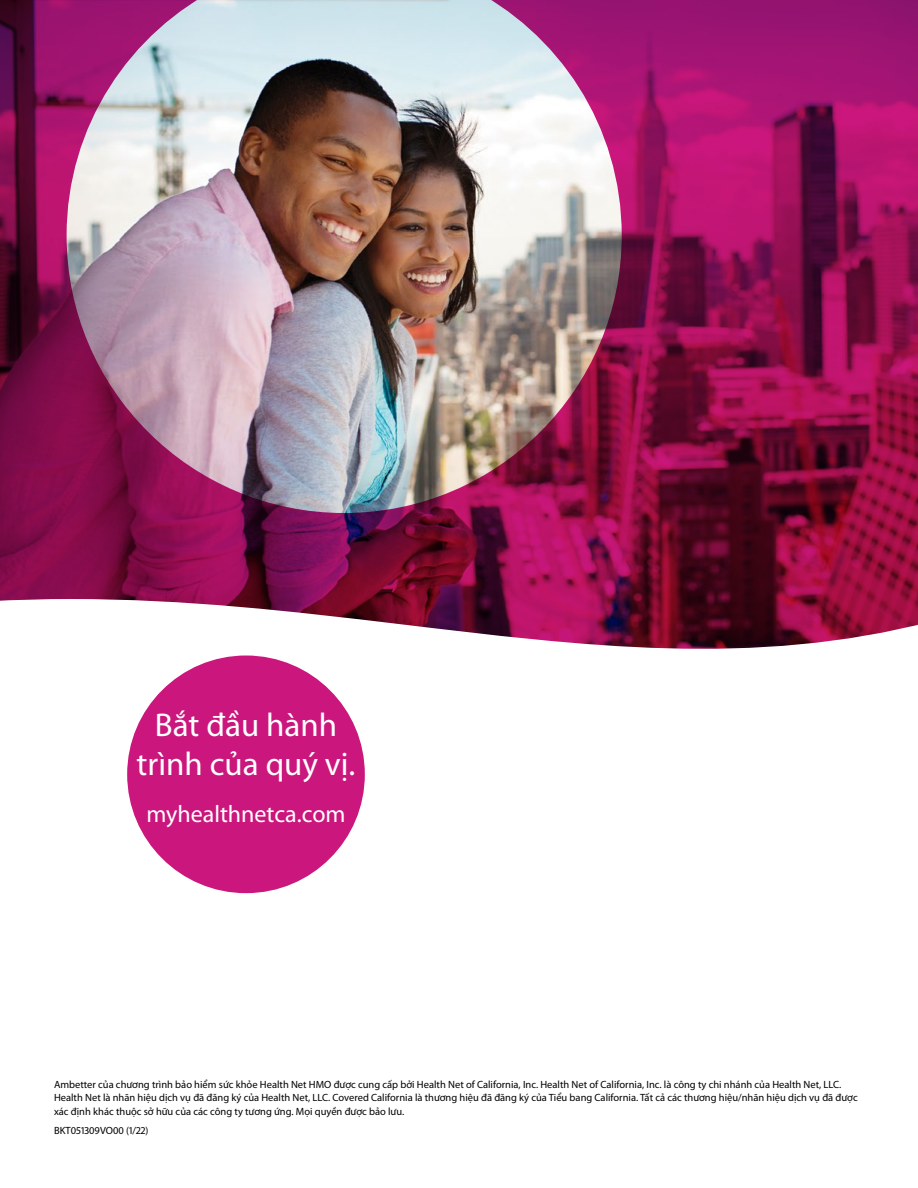
<style>
.page{position:relative;width:918px;height:1188px;background:#fff}
.page>*{position:absolute;margin:0;border:0;box-sizing:border-box;transform-origin:0 0}
.t1{font:33px/39px "Myriad Pro";color:#fff;text-align:center}
.t2{font:24px "Myriad Pro";color:#fff}
.t3{font:10.5px/13.5px "Myriad Pro";color:#000}
</style>
<div class="page">
<img style="left:0;top:0;width:918px;height:599px">
<svg style="left:0;top:599px;width:918px;height:131px"></svg>
<div style="left:127px;top:656px;width:238px;height:237px;background:#cb177d;border-radius:50%"></div>
<p class="t1" style="left:137px;top:705px;width:220px">Bắt đầu hành trình của quý vị.</p>
<p class="t2" style="left:146px;top:799px;width:201px">myhealthnetca.com</p>
<p class="t3" style="left:54px;top:1077px;width:805px">Ambetter của chương trình bảo hiểm sức khỏe Health Net HMO được cung cấp bởi Health Net of California, Inc. Health Net of California, Inc. là công ty chi nhánh của Health Net, LLC.<br>Health Net là nhãn hiệu dịch vụ đã đăng ký của Health Net, LLC. Covered California là thương hiệu đã đăng ký của Tiểu bang California. Tất cả các thương hiệu/nhãn hiệu dịch vụ đã được xác định khác thuộc sở hữu của các công ty tương ứng. Mọi quyền được bảo lưu.</p>
<p class="t3" style="left:54px;top:1124px;width:96px">BKT051309VO00 (1/22)</p>
</div>
